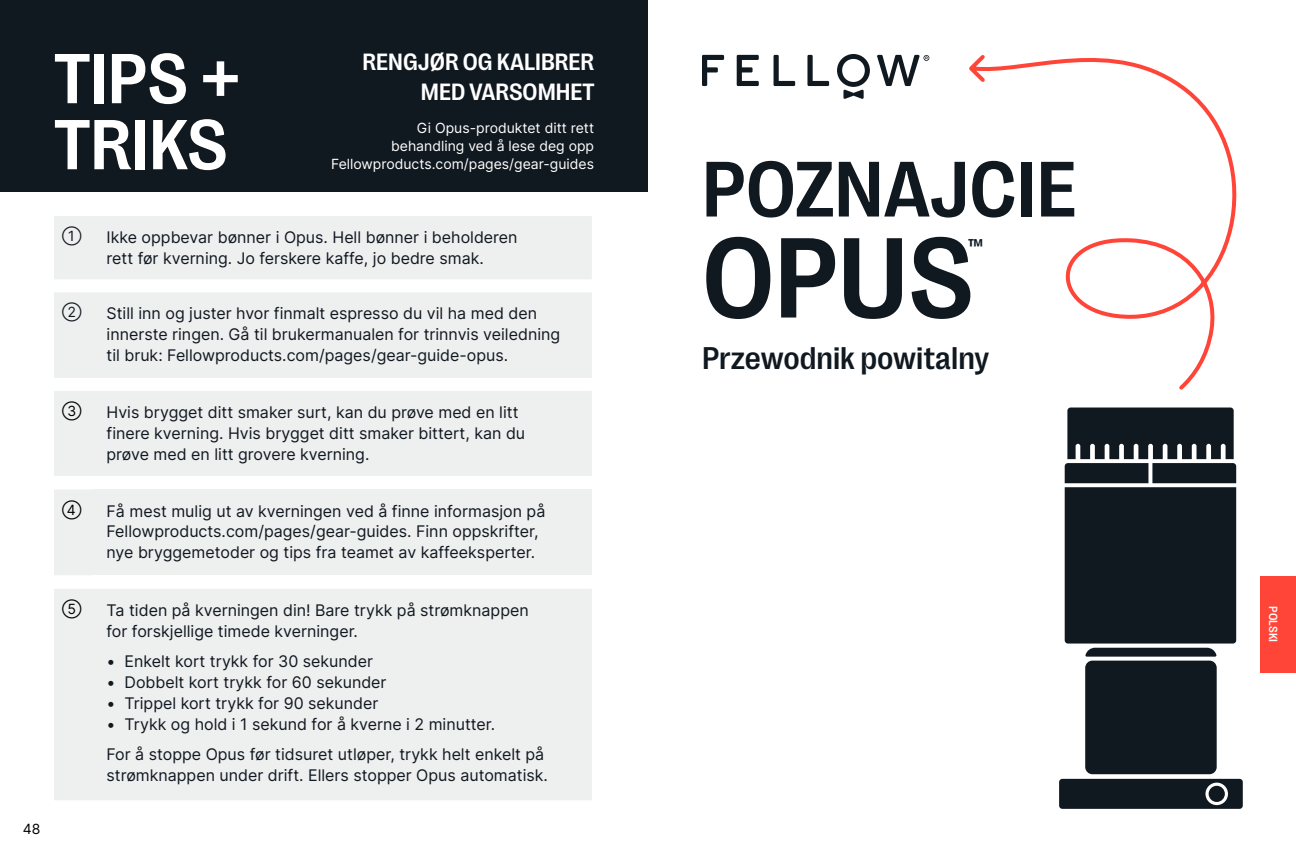
<style>
.page{position:relative;width:1296px;height:864px;background:#fff}
.page>*{position:absolute;margin:0;border:0;box-sizing:border-box;transform-origin:0 0}
.t1{font:116px "PP Right Grotesk Casual Variable";color:#101820}
.t2{font:80px "PP Right Grotesk Casual Variable";color:#101820}
.t3{font:72px/66px "PP Right Grotesk Casual Variable";color:#fff}
.t4{font:500 32px "PP Right Grotesk";color:#101820}
.t5{font:29.2px "PP Right Grotesk Casual Variable";color:#101820}
.t6{font:24px/30px "PP Right Grotesk Casual Variable";color:#fff;text-align:right}
.t7{font:16px/21px "Inter";color:#101820}
.t8{font:14px/18px "Inter";color:#fff;text-align:right}
.t9{font:14px "Inter";color:#000}
.t10{font:14px "Inter";color:#101820}
.t11{font:500 12px "PP Right Grotesk";color:#fff}
</style>
<div class="page">
<div style="left:0;top:0;width:648px;height:192px;background:#101820"></div>
<svg style="left:1059px;top:779px;width:184px;height:30px;background:#1a2129"></svg>
<div style="left:1209px;top:786px;width:16px;height:16px;background:#101820;border-radius:50%"></div>
<div style="left:1085px;top:661px;width:132px;height:113px;background:#101820;border-radius:7px"></div>
<svg style="left:1065px;top:408px;width:171px;height:249px;background:#242b32"></svg>
<svg style="left:969px;top:55px;width:268px;height:335px"></svg>
<svg style="left:843px;top:89px;width:21px;height:10px"></svg>
<svg style="left:702px;top:55px;width:22px;height:31px"></svg>
<svg style="left:737px;top:55px;width:22px;height:31px"></svg>
<svg style="left:774px;top:55px;width:21px;height:31px"></svg>
<svg style="left:837px;top:54px;width:33px;height:33px"></svg>
<svg style="left:807px;top:55px;width:22px;height:31px"></svg>
<svg style="left:877px;top:55px;width:52px;height:31px"></svg>
<div style="left:1260px;top:576px;width:36px;height:96px;background:#ff4438"></div>
<svg style="left:54px;top:216px;width:538px;height:584px;background:#eff0f0"></svg>
<div style="left:92px;top:489px;width:500px;height:86px;background:#eeefef"></div>
<h3 class="t3" style="left:54px;top:45px;width:188px">TIPS +<br>TRIKS</h3>
<h3 class="t6" style="left:362px;top:47px;width:234px">RENGJØR OG KALIBRER<br>MED VARSOMHET</h3>
<p class="t8" style="left:331px;top:119px;width:265px">Gi Opus-produktet ditt rett<br>behandling ved å lese deg opp<br>Fellowproducts.com/pages/gear-guides</p>
<p class="t9" style="left:23px;top:819px;width:19px">48</p>
<p class="t10" style="left:62px;top:226px;width:21px">➀</p>
<p class="t7" style="left:107px;top:226px;width:413px">Ikke oppbevar bønner i Opus. Hell bønner i beholderen rett før kverning. Jo ferskere kaffe, jo bedre smak.</p>
<p class="t10" style="left:62px;top:302px;width:21px">➁</p>
<p class="t7" style="left:107px;top:303px;width:455px">Still inn og juster hvor finmalt espresso du vil ha med den innerste ringen. Gå til brukermanualen for trinnvis veiledning til bruk: Fellowproducts.com/pages/gear-guide-opus.</p>
<p class="t9" style="left:62px;top:401px;width:21px">➂</p>
<p class="t7" style="left:107px;top:401px;width:420px">Hvis brygget ditt smaker surt, kan du prøve med en litt finere kverning. Hvis brygget ditt smaker bittert, kan du prøve med en litt grovere kverning.</p>
<p class="t9" style="left:62px;top:499px;width:21px">➃</p>
<p class="t7" style="left:107px;top:500px;width:440px">Få mest mulig ut av kverningen ved å finne informasjon på<br>Fellowproducts.com/pages/gear-guides. Finn oppskrifter, nye bryggemetoder og tips fra teamet av kaffeeksperter.</p>
<p class="t9" style="left:62px;top:599px;width:21px">➄</p>
<p class="t7" style="left:107px;top:599px;width:424px">Ta tiden på kverningen din! Bare trykk på strømknappen for forskjellige timede kverninger.</p>
<p class="t7" style="left:107px;top:650px;width:268px">• Enkelt kort trykk for 30 sekunder</p>
<p class="t7" style="left:107px;top:671px;width:282px">• Dobbelt kort trykk for 60 sekunder</p>
<p class="t7" style="left:107px;top:692px;width:273px">• Trippel kort trykk for 90 sekunder</p>
<p class="t7" style="left:106px;top:709px;width:439px;line-height:30px">• Trykk og hold i 1 sekund for å kverne i 2 minutter.<br>For å stoppe Opus før tidsuret utløper, trykk helt enkelt på</p>
<p class="t7" style="left:106px;top:764px;width:443px">strømknappen under drift. Ellers stopper Opus automatisk.</p>
<h2 class="t2" style="left:702px;top:146px;width:376px">POZNAJCIE</h2>
<h1 class="t1" style="left:702px;top:215px;width:273px">OPUS</h1>
<h3 class="t5" style="left:968px;top:233px;width:17px">™</h3>
<h3 class="t4" style="left:702px;top:341px;width:289px">Przewodnik powitalny</h3>
<p class="t11" style="left:1280px;top:606px;width:37px;rotate:90deg">POLSKI</p>
</div>
